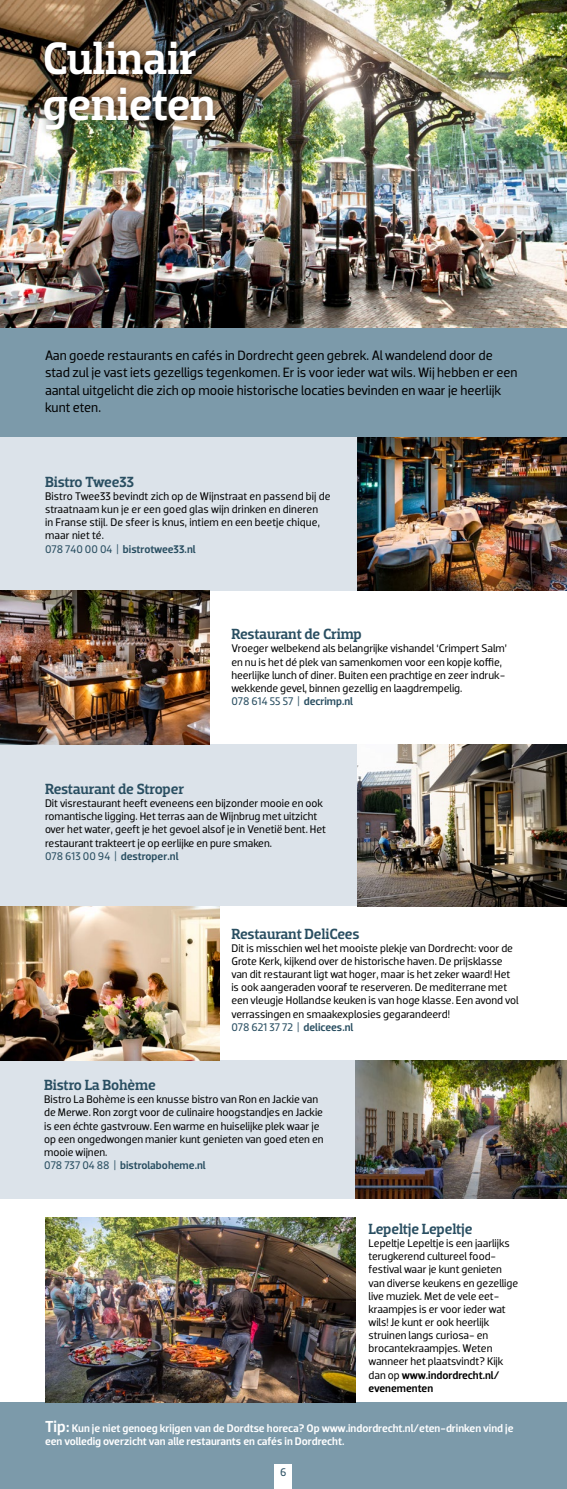
<style>
.page{position:relative;width:567px;height:1489px;background:#fff}
.page>*{position:absolute;margin:0;border:0;box-sizing:border-box;transform-origin:0 0}
.t1{font:500 46.12px/46.1px "Dobra Slab";letter-spacing:-.01em;color:#fff}
.t2{font:500 15px "Dobra Slab";letter-spacing:-.015em;color:#294e61}
.t3{font:13.75px/17.5px "Dobra";color:#000}
.t4{font:11.25px/13.1px "Dobra";color:#000}
.t5{font:500 11.25px/13.1px "Dobra";letter-spacing:-.005em;color:#fff}
.t6{font:11.25px "Dobra";color:#294e61}
.s1{color:#294e61}
.s2{font-weight:500;color:#294e61}
.s3{font-weight:500}
.s4{font-size:16.25px}
</style>
<div class="page">
<div style="left:0;top:328px;width:567px;height:109px;background:#7c9aaa"></div>
<div style="left:0;top:1060px;width:356px;height:138px;background:#dce3ea"></div>
<div style="left:0;top:1402px;width:567px;height:86px;background:#7c9aaa"></div>
<div style="left:0;top:744px;width:357px;height:162px;background:#dce3ea"></div>
<div style="left:0;top:437px;width:357px;height:154px;background:#dce3ea"></div>
<img style="left:357px;top:437px;width:210px;height:154px">
<img style="left:357px;top:744px;width:210px;height:162px">
<img style="left:0;top:906px;width:220px;height:153px">
<img style="left:356px;top:1060px;width:211px;height:138px">
<img style="left:0;top:0;width:567px;height:328px">
<img style="left:45px;top:1217px;width:311px;height:185px">
<div style="left:275px;top:1464px;width:17px;height:24px;background:#fff"></div>
<div style="left:36px;top:33px;width:188px;height:105px;background:#000;opacity:.55"></div>
<img style="left:0;top:591px;width:209px;height:153px">
<h1 class="t1" style="left:43px;top:35px;width:175px">Culinair genieten</h1>
<p class="t3" style="left:45px;top:346px;width:474px">Aan goede restaurants en cafés in Dordrecht geen gebrek. Al wandelend door de stad zul je vast iets gezelligs tegenkomen. Er is voor ieder wat wils. Wij hebben er een aantal uitgelicht die zich op mooie historische locaties bevinden en waar je heerlijk kunt eten.</p>
<h2 class="t2" style="left:45px;top:473px;width:91px">Bistro Twee33</h2>
<p class="t4" style="left:45px;top:489px;width:287px">Bistro Twee33 bevindt zich op de Wijnstraat en passend bij de straatnaam kun je er een goed glas wijn drinken en dineren<br>in Franse stijl. De sfeer is knus, intiem en een beetje chique, maar niet té.<br><span class="s1">078 740 00 04 |</span> <span class="s2">bistrotwee33.nl</span></p>
<h2 class="t2" style="left:231px;top:625px;width:132px">Restaurant de Crimp</h2>
<p class="t4" style="left:231px;top:642px;width:277px">Vroeger welbekend als belangrijke vishandel ‘Crimpert Salm’ en nu is het dé plek van samenkomen voor een kopje koffie, heerlijke lunch of diner. Buiten een prachtige en zeer indruk&shy;wekkende gevel, binnen gezellig en laagdrempelig.<br><span class="s1">078 614 55 57 |</span> <span class="s2">decrimp.nl</span></p>
<h2 class="t2" style="left:45px;top:780px;width:141px">Restaurant de Stroper</h2>
<p class="t4" style="left:45px;top:796px;width:283px">Dit visrestaurant heeft eveneens een bijzonder mooie en ook romantische ligging. Het terras aan de Wijnbrug met uitzicht over het water, geeft je het gevoel alsof je in Venetië bent. Het restaurant trakteert je op eerlijke en pure smaken.<br><span class="s1">078 613 00 94 |</span> <span class="s2">destroper.nl</span></p>
<h2 class="t2" style="left:231px;top:924px;width:130px">Restaurant DeliCees</h2>
<p class="t4" style="left:231px;top:941px;width:289px">Dit is misschien wel het mooiste plekje van Dordrecht: voor de Grote Kerk, kijkend over de historische haven. De prijsklasse van dit restaurant ligt wat hoger, maar is het zeker waard! Het is ook aangeraden vooraf te reserveren. De mediterrane met een vleugje Hollandse keuken is van hoge klasse. Een avond vol verrassingen en smaakexplosies gegarandeerd!<br><span class="s1">078 621 37 72 |</span> <span class="s2">delicees.nl</span></p>
<h2 class="t2" style="left:44px;top:1076px;width:113px">Bistro La Bohème</h2>
<p class="t4" style="left:44px;top:1092px;width:281px">Bistro La Bohème is een knusse bistro van Ron en Jackie van de Merwe. Ron zorgt voor de culinaire hoogstandjes en Jackie is een échte gastvrouw. Een warme en huiselijke plek waar je op een ongedwongen manier kunt genieten van goed eten en mooie wijnen.<br><span class="s1">078 737 04 88 |</span> <span class="s2">bistrolaboheme.nl</span></p>
<h2 class="t2" style="left:369px;top:1220px;width:105px">Lepeltje Lepeltje</h2>
<p class="t4" style="left:369px;top:1236px;width:151px">Lepeltje Lepeltje is een jaarlijks terugkerend cultureel food&shy;festival waar je kunt genieten van diverse keukens en gezellige live muziek. Met de vele eet&shy;kraampjes is er voor ieder wat wils! Je kunt er ook heerlijk struinen langs curiosa- en brocantekraampjes. Weten wanneer het plaatsvindt? Kijk dan op <span class="s3">www.indordrecht.nl/ evenementen</span></p>
<p class="t5" style="left:45px;top:1421px;width:470px"><span class="s4">Tip:</span> Kun je niet genoeg krijgen van de Dordtse horeca? Op www.indordrecht.nl/eten-drinken vind je een volledig overzicht van alle restaurants en cafés in Dordrecht.</p>
<p class="t6" style="left:280px;top:1465px;width:8px">6</p>
</div>
